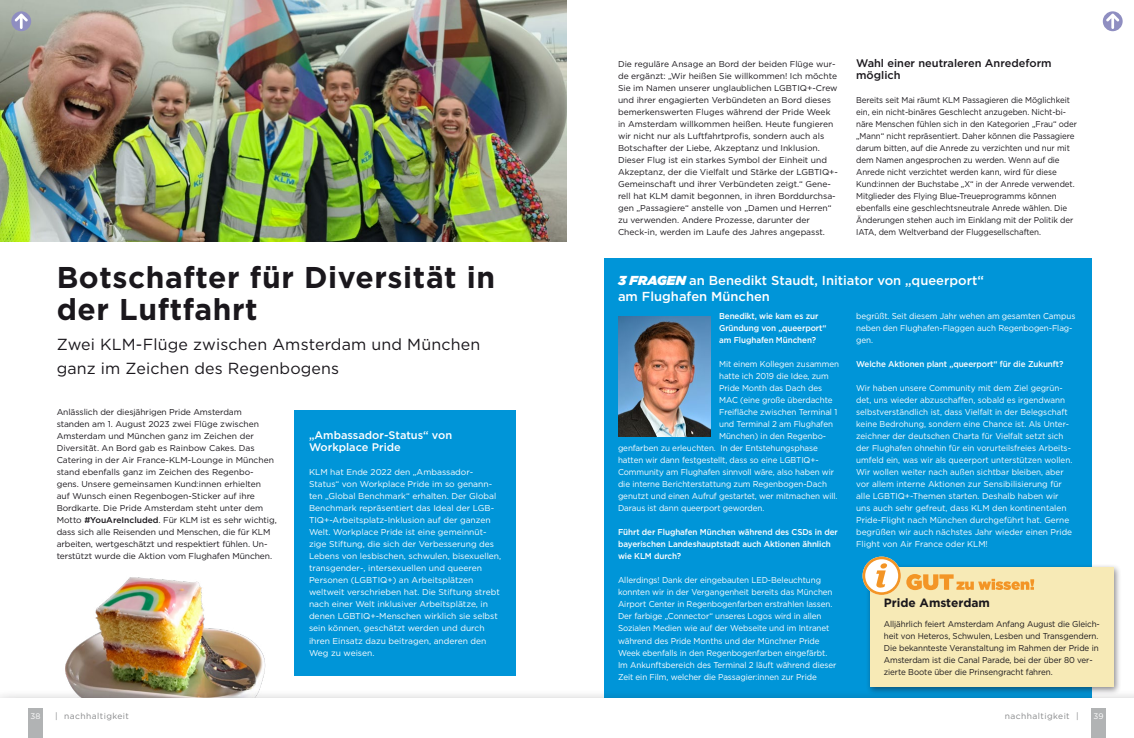
<style>
.page{position:relative;width:1134px;height:738px;background:#fff}
.page>*{position:absolute;margin:0;border:0;box-sizing:border-box;transform-origin:0 0}
.t1{font:700 30px/32px "Gotham";letter-spacing:.02em;color:#1a171c}
.t2{font:16px/24px "Gotham";letter-spacing:.01em;color:#1a171c}
.t3{font:500 13px/16px "Gotham";color:#fff}
.t4{font:700 12px "Gotham";color:#1a171c}
.t5{font:500 11px/12px "Gotham";color:#1a171c}
.t6{font:500 11px/12px "Gotham";color:#fff}
.t7{font:8.5px/12px "Gotham";letter-spacing:-.005em;color:#fff;scale:.95 1}
.t8{font:8.5px/12px "Gotham";letter-spacing:-.01em;color:#1a171c}
.t9{font:8.5px/12px "Gotham";letter-spacing:-.005em;color:#fff}
.t10{font:8.5px/12px "Gotham";letter-spacing:-.01em;color:#1a171c;scale:.94 1}
.t11{font:8.5px/12px "Gotham";letter-spacing:-.01em;color:#1a171c;scale:.95 1}
.t12{font:500 8.5px/12px "Gotham";letter-spacing:-.01em;color:#fff;scale:.95 1}
.t13{font:8.5px "Gotham";letter-spacing:.05em;color:#87888a}
.t14{font:8px "Gotham";color:#fff}
.s1{font-weight:500}
.s2{font-weight:900;font-style:italic}
</style>
<div class="page">
<img style="left:0;top:0;width:567px;height:241px">
<img style="left:65px;top:577px;width:201px;height:111px">
<div style="left:295px;top:410px;width:221px;height:265px;background:#0095d8"></div>
<div style="left:604px;top:258px;width:487px;height:462px;background:#0095d8"></div>
<img style="left:618px;top:316px;width:93px;height:119px">
<div style="left:865px;top:563px;width:256px;height:131px;background:#1a171c;opacity:.5"></div>
<div style="left:870px;top:567px;width:243px;height:119px;background:#f7eab6"></div>
<svg style="left:862px;top:556px;width:172px;height:38px"></svg>
<div style="left:0;top:688px;width:1134px;height:49px;background:#1a171c;opacity:.6"></div>
<div style="left:0;top:697px;width:1134px;height:40px;background:#fff"></div>
<div style="left:28px;top:708px;width:15px;height:29px;background:#b1b3b4"></div>
<div style="left:1091px;top:708px;width:15px;height:29px;background:#b1b3b4"></div>
<div style="left:11px;top:11px;width:20px;height:20px;background:#8f8ec1;border-radius:50%"></div>
<svg style="left:15px;top:13px;width:13px;height:16px"></svg>
<svg style="left:1103px;top:11px;width:20px;height:20px"></svg>
<svg style="left:1106px;top:13px;width:13px;height:16px"></svg>
<h1 class="t1" style="left:57px;top:261px;width:440px">Botschafter für Diversität in der Luftfahrt</h1>
<h2 class="t2" style="left:57px;top:332px;width:425px">Zwei KLM-Flüge zwischen Amsterdam und München ganz im Zeichen des Regenbogens</h2>
<p class="t8" style="left:57px;top:405px;width:222px">Anlässlich der diesjährigen Pride Amsterdam standen am 1. August 2023 zwei Flüge zwischen Amsterdam und München ganz im Zeichen der Diversität. An Bord gab es Rainbow Cakes. Das Catering in der Air France-KLM-Lounge in München stand ebenfalls ganz im Zeichen des Regenbo&shy;gens. Unsere gemeinsamen Kund:innen erhielten<br>auf Wunsch einen Regenbogen-Sticker auf ihre Bordkarte. Die Pride Amsterdam steht unter dem Motto <span class="s1">#YouAreIncluded</span>. Für KLM ist es sehr wichtig, dass sich alle Reisenden und Menschen, die für KLM arbeiten, wertgeschätzt und respektiert fühlen. Un&shy;terstützt wurde die Aktion vom Flughafen München.</p>
<p class="t6" style="left:309px;top:429px;width:145px">„Ambassador-Status“ von<br>Workplace Pride</p>
<p class="t9" style="left:309px;top:465px;width:194px">KLM hat Ende 2022 den „Ambassador-Status“ von Workplace Pride im so genann&shy;ten „Global Benchmark“ erhalten. Der Global Benchmark repräsentiert das Ideal der LGB-TIQ+-Arbeitsplatz-Inklusion auf der ganzen Welt. Workplace Pride ist eine gemeinnüt&shy;zige Stiftung, die sich der Verbesserung des Lebens von lesbischen, schwulen, bisexuellen, transgender-, intersexuellen und queeren Personen (LGBTIQ+) an Arbeitsplätzen weltweit verschrieben hat. Die Stiftung strebt nach einer Welt inklusiver Arbeitsplätze, in denen LGBTIQ+-Menschen wirklich sie selbst sein können, geschätzt werden und durch ihren Einsatz dazu beitragen, anderen den Weg zu weisen.</p>
<p class="t8" style="left:618px;top:57px;width:222px">Die reguläre Ansage an Bord der beiden Flüge wur&shy;de ergänzt: „Wir heißen Sie willkommen! Ich möchte Sie im Namen unserer unglaublichen LGBTIQ+-Crew und ihrer engagierten Verbündeten an Bord dieses bemerkenswerten Fluges während der Pride Week in Amsterdam willkommen heißen. Heute fungieren wir nicht nur als Luftfahrtprofis, sondern auch als Botschafter der Liebe, Akzeptanz und Inklusion.<br>Dieser Flug ist ein starkes Symbol der Einheit und Akzeptanz, der die Vielfalt und Stärke der LGBTIQ+- Gemeinschaft und ihrer Verbündeten zeigt.“ Gene&shy;rell hat KLM damit begonnen, in ihren Borddurchsa&shy;gen „Passagiere“ anstelle von „Damen und Herren“ zu verwenden. Andere Prozesse, darunter der Check-in, werden im Laufe des Jahres angepasst.</p>
<p class="t5" style="left:856px;top:57px;width:197px">Wahl einer neutraleren Anredeform möglich</p>
<p class="t10" style="left:856px;top:93px;width:236px">Bereits seit Mai räumt KLM Passagieren die Möglichkeit ein, ein nicht-binäres Geschlecht anzugeben. Nicht-bi&shy;näre Menschen fühlen sich in den Kategorien „Frau“ oder „Mann“ nicht repräsentiert. Daher können die Passagiere darum bitten, auf die Anrede zu verzichten und nur mit dem Namen angesprochen zu werden. Wenn auf die Anrede nicht verzichtet werden kann, wird für diese Kund:innen der Buchstabe „X“ in der Anrede verwendet.<br>Mitglieder des Flying Blue-Treueprogramms können ebenfalls eine geschlechtsneutrale Anrede wählen. Die Änderungen stehen auch im Einklang mit der Politik der IATA, dem Weltverband der Fluggesellschaften.</p>
<h3 class="t3" style="left:618px;top:272px;width:367px"><span class="s2">3 FRAGEN</span> an Benedikt Staudt, Initiator von „queerport“ am Flughafen München</h3>
<p class="t12" style="left:719px;top:309px;width:114px">Benedikt, wie kam es zur<br>Gründung von „queerport“ am Flughafen München?</p>
<p class="t7" style="left:719px;top:357px;width:128px">Mit einem Kollegen zusammen</p>
<p class="t7" style="left:719px;top:369px;width:117px">hatte ich 2019 die Idee, zum</p>
<p class="t7" style="left:719px;top:381px;width:110px">Pride Month das Dach des</p>
<p class="t7" style="left:719px;top:393px;width:121px">MAC (eine große überdachte</p>
<p class="t7" style="left:719px;top:405px;width:126px">Freifläche zwischen Terminal 1</p>
<p class="t7" style="left:719px;top:417px;width:121px">und Terminal 2 am Flughafen</p>
<p class="t7" style="left:719px;top:429px;width:114px">München) in den Regenbo-</p>
<p class="t7" style="left:618px;top:441px;width:212px">genfarben zu erleuchten. In der Entstehungsphase</p>
<p class="t7" style="left:618px;top:453px;width:213px">hatten wir dann festgestellt, dass so eine LGBTIQ+-</p>
<p class="t7" style="left:618px;top:465px;width:229px">Community am Flughafen sinnvoll wäre, also haben wir</p>
<p class="t7" style="left:618px;top:477px;width:221px">die interne Berichterstattung zum Regenbogen-Dach</p>
<p class="t7" style="left:618px;top:489px;width:232px">genutzt und einen Aufruf gestartet, wer mitmachen will.</p>
<p class="t7" style="left:618px;top:501px;width:156px">Daraus ist dann queerport geworden.</p>
<p class="t12" style="left:618px;top:526px;width:233px">Führt der Flughafen München während des CSDs in der bayerischen Landeshauptstadt auch Aktionen ähnlich wie KLM durch?</p>
<p class="t7" style="left:618px;top:573px;width:231px">Allerdings! Dank der eingebauten LED-Beleuchtung konnten wir in der Vergangenheit bereits das München Airport Center in Regenbogenfarben erstrahlen lassen.<br>Der farbige „Connector“ unseres Logos wird in allen Sozialen Medien wie auf der Webseite und im Intranet während des Pride Months und der Münchner Pride Week ebenfalls in den Regenbogenfarben eingefärbt.<br>Im Ankunftsbereich des Terminal 2 läuft während dieser Zeit ein Film, welcher die Passagier:innen zur Pride</p>
<p class="t7" style="left:856px;top:309px;width:232px">begrüßt. Seit diesem Jahr wehen am gesamten Campus neben den Flughafen-Flaggen auch Regenbogen-Flag&shy;gen.</p>
<p class="t12" style="left:856px;top:358px;width:220px">Welche Aktionen plant „queerport“ für die Zukunft?</p>
<p class="t7" style="left:856px;top:381px;width:229px">Wir haben unsere Community mit dem Ziel gegrün&shy;det, uns wieder abzuschaffen, sobald es irgendwann selbstverständlich ist, dass Vielfalt in der Belegschaft keine Bedrohung, sondern eine Chance ist. Als Unter&shy;zeichner der deutschen Charta für Vielfalt setzt sich der Flughafen ohnehin für ein vorurteilsfreies Arbeits&shy;umfeld ein, was wir als queerport unterstützen wollen.<br>Wir wollen weiter nach außen sichtbar bleiben, aber vor allem interne Aktionen zur Sensibilisierung für alle LGBTIQ+-Themen starten. Deshalb haben wir uns auch sehr gefreut, dass KLM den kontinentalen Pride-Flight nach München durchgeführt hat. Gerne begrüßen wir auch nächstes Jahr wieder einen Pride Flight von Air France oder KLM!</p>
<h3 class="t4" style="left:884px;top:594px;width:108px">Pride Amsterdam</h3>
<p class="t11" style="left:884px;top:617px;width:229px">Alljährlich feiert Amsterdam Anfang August die Gleich&shy;heit von Heteros, Schwulen, Lesben und Transgendern.<br>Die bekannteste Veranstaltung im Rahmen der Pride in Amsterdam ist die Canal Parade, bei der über 80 ver&shy;zierte Boote über die Prinsengracht fahren.</p>
<p class="t14" style="left:30px;top:710px;width:12px">38</p>
<p class="t13" style="left:55px;top:710px;width:75px">| nachhaltigkeit</p>
<p class="t13" style="left:1005px;top:710px;width:75px">nachhaltigkeit |</p>
<p class="t14" style="left:1093px;top:710px;width:12px">39</p>
</div>
